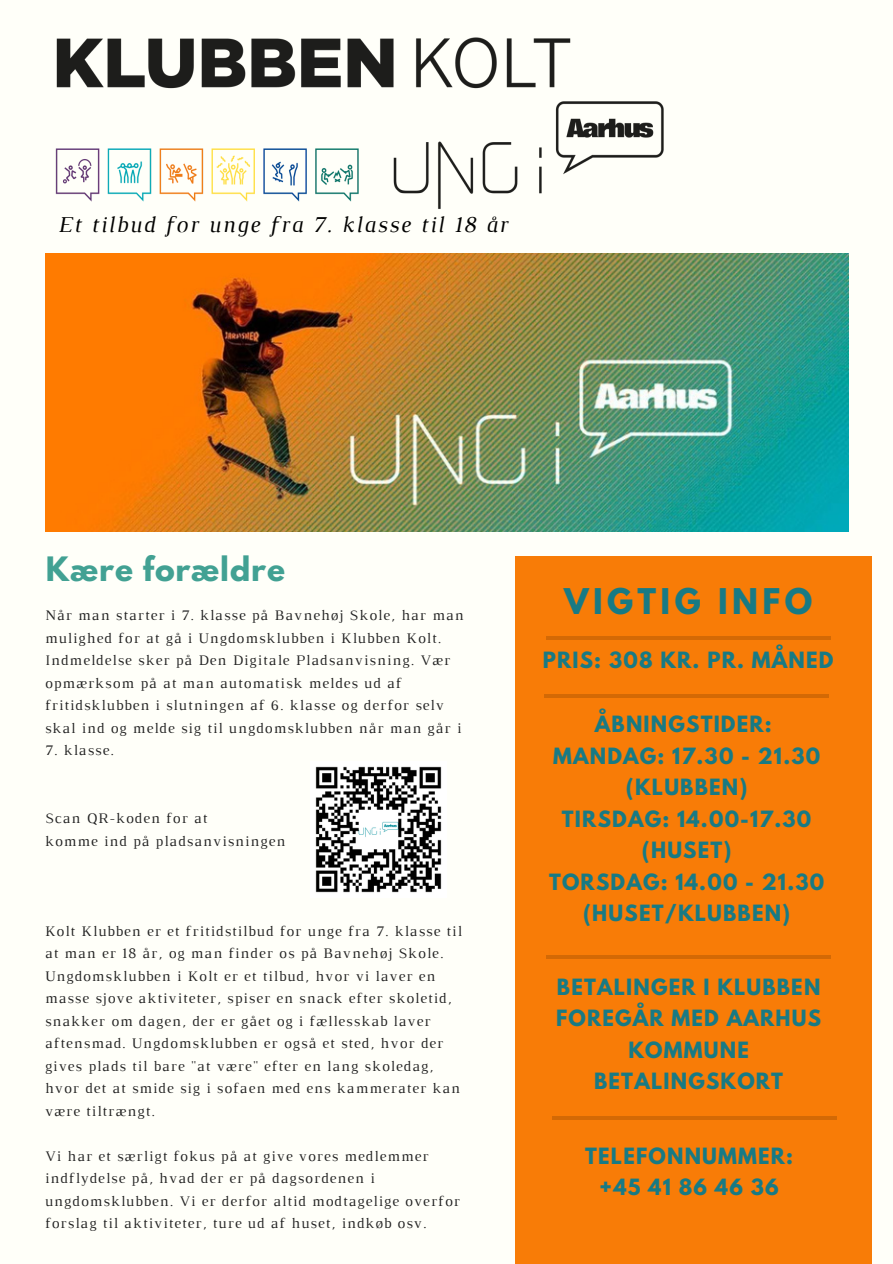
<style>
.page{position:relative;width:893px;height:1264px;background:#fff}
.page>*{position:absolute;margin:0;border:0;box-sizing:border-box;transform-origin:0 0}
.t1{font:700 31.35px "League Spartan";letter-spacing:.14em;color:#187a84}
.t2{font:700 29.85px "League Spartan";letter-spacing:.03em;color:#42a193}
.t3{font:italic 23.1px "Luthier";letter-spacing:.07em;color:#000}
.t4{font:700 19.8px/31.5px "League Spartan";letter-spacing:.06em;color:#187a84;text-align:center}
.t5{font:14.85px/22.5px "Luthier";letter-spacing:.07em;color:#222}
</style>
<div class="page">
<div style="left:0;top:0;width:892px;height:1263px;background:#fffff9"></div>
<div style="left:516px;top:556px;width:355px;height:707px;background:#f87c07"></div>
<hr style="left:544px;top:694px;width:285px;height:4px;background:#d36905">
<hr style="left:546px;top:955px;width:285px;height:4px;background:#d36905">
<svg style="left:552px;top:1116px;width:284px;height:3px"></svg>
<hr style="left:545px;top:636px;width:285px;height:3px;background:#000">
<img style="left:45px;top:253px;width:803px;height:278px">
<img style="left:55px;top:37px;width:609px;height:172px">
<img style="left:315px;top:766px;width:127px;height:127px">
<p class="t3" style="left:58px;top:216px;width:451px">Et tilbud for unge fra 7. klasse til 18 år</p>
<p class="t2" style="left:46px;top:554px;width:240px">Kære forældre</p>
<h3 class="t5" style="left:45px;top:605px;width:420px">Når man starter i 7. klasse på Bavnehøj Skole, har man mulighed for at gå i Ungdomsklubben i Klubben Kolt.<br>Indmeldelse sker på Den Digitale Pladsanvisning. Vær opmærksom på at man automatisk meldes ud af fritidsklubben i slutningen af 6. klasse og derfor selv skal ind og melde sig til ungdomsklubben når man går i</h3>
<h3 class="t5" style="left:45px;top:740px;width:70px">7. klasse.</h3>
<h2 class="t5" style="left:45px;top:808px;width:164px">Scan QR-koden for at</h2>
<p class="t5" style="left:45px;top:830px;width:242px">komme ind på pladsanvisningen</p>
<p class="t5" style="left:45px;top:920px;width:418px">Kolt Klubben er et fritidstilbud for unge fra 7. klasse til at man er 18 år, og man finder os på Bavnehøj Skole.<br>Ungdomsklubben i Kolt er et tilbud, hvor vi laver en masse sjove aktiviteter, spiser en snack efter skoletid, snakker om dagen, der er gået og i fællesskab laver aftensmad. Ungdomsklubben er også et sted, hvor der gives plads til bare "at være" efter en lang skoledag, hvor det at smide sig i sofaen med ens kammerater kan være tiltrængt.</p>
<p class="t5" style="left:45px;top:1145px;width:416px">Vi har et særligt fokus på at give vores medlemmer indflydelse på, hvad der er på dagsordenen i ungdomsklubben. Vi er derfor altid modtagelige overfor forslag til aktiviteter, ture ud af huset, indkøb osv.</p>
<h4 class="t1" style="left:564px;top:585px;width:250px">VIGTIG INFO</h4>
<p class="t4" style="left:542px;top:647px;width:292px">PRIS: 308 KR. PR. MÅNED</p>
<p class="t4" style="left:549px;top:711px;width:277px">ÅBNINGSTIDER:<br>MANDAG: 17.30 - 21.30 (KLUBBEN)<br>TIRSDAG: 14.00-17.30 (HUSET)<br>TORSDAG: 14.00 - 21.30 (HUSET/KLUBBEN)</p>
<h1 class="t4" style="left:556px;top:973px;width:266px">BETALINGER I KLUBBEN<br>FOREGÅR MED AARHUS<br>KOMMUNE<br>BETALINGSKORT</h1>
<h4 class="t4" style="left:585px;top:1142px;width:209px">TELEFONNUMMER: +45 41 86 46 36</h4>
</div>
